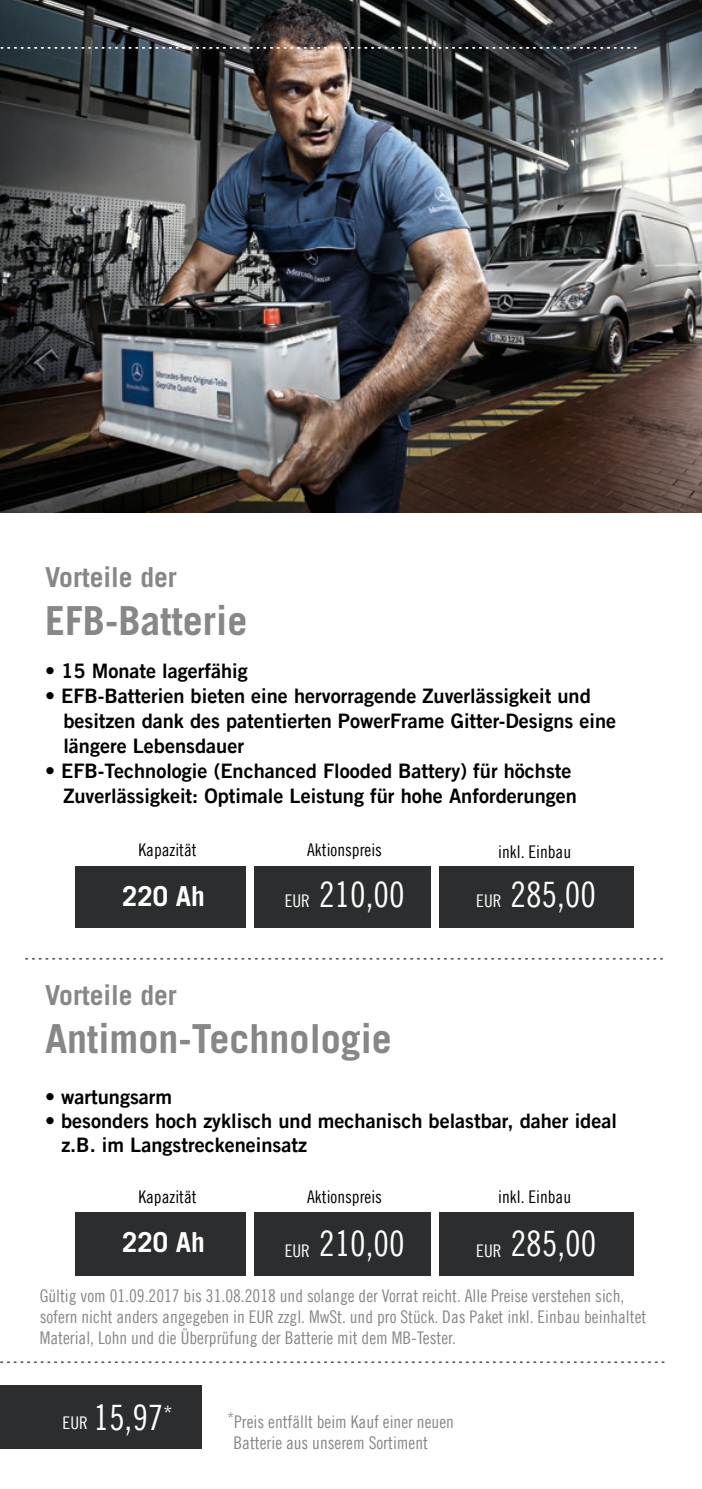
<style>
.page{position:relative;width:702px;height:1489px;background:#fff}
.page>*{position:absolute;margin:0;border:0;box-sizing:border-box;transform-origin:0 0}
.t1{font:700 40px "Trade Gothic LT";color:#878787}
.t2{font:35px "Trade Gothic LT Cond Eighteen";color:#fff}
.t3{font:700 27.5px "Trade Gothic LT";color:#878787}
.t4{font:700 27.5px "Trade Gothic LT";color:#fff}
.t5{font:20px/25px "Trade Gothic LT Bold Two";color:#000}
.t6{font:17.5px/21px "Trade Gothic LT Cond Eighteen";color:#878787}
.t7{font:17.5px "Trade Gothic LT Cond Eighteen";color:#000}
.s1{font-size:17.5px}
</style>
<div class="page">
<img style="left:0;top:0;width:702px;height:512px">
<div style="left:75px;top:866px;width:558px;height:61px;background:#2c2d2e"></div>
<svg style="left:0;top:47px;width:636px;height:2px"></svg>
<svg style="left:26px;top:957px;width:636px;height:2px"></svg>
<svg style="left:1px;top:1361px;width:662px;height:1px"></svg>
<div style="left:0;top:1385px;width:202px;height:63px;background:#2c2d2e"></div>
<div style="left:75px;top:1211px;width:558px;height:64px;background:#2c2d2e"></div>
<div style="left:246px;top:1209px;width:7px;height:71px;background:#fff"></div>
<div style="left:246px;top:861px;width:7px;height:71px;background:#fff"></div>
<div style="left:431px;top:1209px;width:7px;height:71px;background:#fff"></div>
<div style="left:431px;top:861px;width:7px;height:71px;background:#fff"></div>
<h3 class="t3" style="left:45px;top:560px;width:133px">Vorteile der</h3>
<h1 class="t1" style="left:45px;top:595px;width:204px">EFB-Batterie</h1>
<p class="t5" style="left:45px;top:657px;width:204px">• 15 Monate lagerfähig</p>
<p class="t5" style="left:63px;top:682px;width:554px;text-indent:-18px">• EFB-Batterien bieten eine hervorragende Zuverlässigkeit und besitzen dank des patentierten PowerFrame Gitter-Designs eine längere Lebensdauer</p>
<p class="t5" style="left:45px;top:757px;width:533px;text-align:right">• EFB-Technologie (Enchanced Flooded Battery) für höchste<br>Zuverlässigkeit: Optimale Leistung für hohe Anforderungen</p>
<p class="t7" style="left:138px;top:839px;width:60px">Kapazität</p>
<p class="t7" style="left:307px;top:839px;width:76px">Aktionspreis</p>
<p class="t7" style="left:498px;top:841px;width:74px">inkl. Einbau</p>
<h3 class="t4" style="left:122px;top:879px;width:84px">220 Ah</h3>
<h2 class="t2" style="left:285px;top:873px;width:121px"><span class="s1">EUR</span> 210,00</h2>
<h2 class="t2" style="left:476px;top:873px;width:121px"><span class="s1">EUR</span> 285,00</h2>
<h3 class="t3" style="left:45px;top:978px;width:133px">Vorteile der</h3>
<h1 class="t1" style="left:45px;top:1013px;width:348px">Antimon-Technologie</h1>
<p class="t5" style="left:45px;top:1084px;width:129px">• wartungsarm</p>
<p class="t5" style="left:61px;top:1108px;width:557px;line-height:24px;text-indent:-16px">• besonders hoch zyklisch und mechanisch belastbar, daher ideal z.B. im Langstreckeneinsatz</p>
<p class="t7" style="left:138px;top:1186px;width:60px">Kapazität</p>
<p class="t7" style="left:307px;top:1186px;width:76px">Aktionspreis</p>
<p class="t7" style="left:498px;top:1186px;width:74px">inkl. Einbau</p>
<h3 class="t4" style="left:122px;top:1225px;width:84px">220 Ah</h3>
<p class="t6" style="left:40px;top:1284px;width:608px">Gültig vom 01.09.2017 bis 31.08.2018 und solange der Vorrat reicht. Alle Preise verstehen sich, sofern nicht anders angegeben in EUR zzgl. MwSt. und pro Stück. Das Paket inkl. Einbau beinhaltet<br>Material, Lohn und die Überprüfung der Batterie mit dem MB-Tester.</p>
<h2 class="t2" style="left:285px;top:1222px;width:121px"><span class="s1">EUR</span> 210,00</h2>
<h2 class="t2" style="left:476px;top:1222px;width:121px"><span class="s1">EUR</span> 285,00</h2>
<h2 class="t2" style="left:63px;top:1396px;width:111px"><span class="s1">EUR</span> 15,97<sup>*</sup></h2>
<p class="t6" style="left:233px;top:1410px;width:222px;text-indent:-6px"><sup>*</sup>Preis entfällt beim Kauf einer neuen<br>Batterie aus unserem Sortiment</p>
</div>
